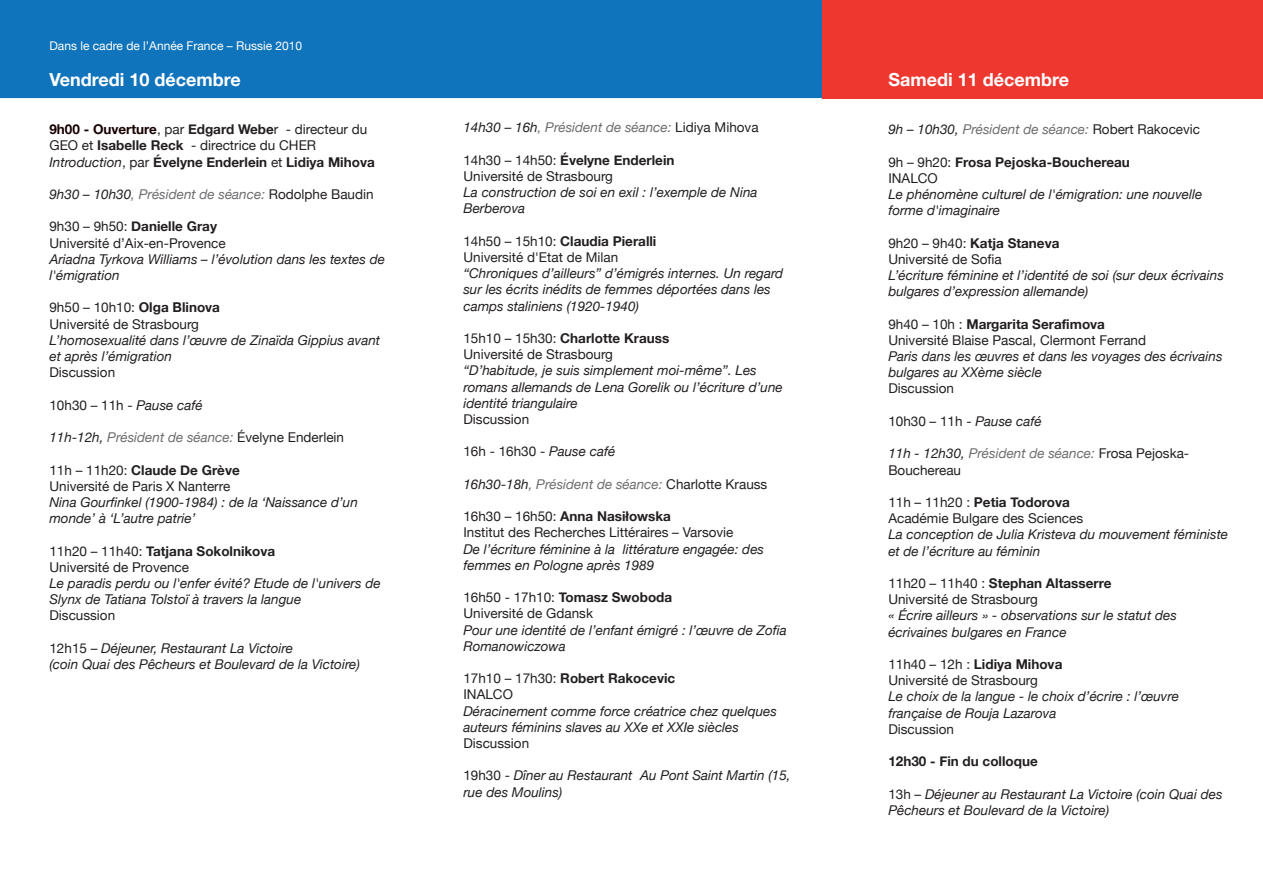
<style>
.page{position:relative;width:1263px;height:893px;background:#fff}
.page>*{position:absolute;margin:0;border:0;box-sizing:border-box;transform-origin:0 0}
.t1{font:700 18px "Helvetica Neue";color:#fff}
.t2{font:italic 13.5px/16.2px "Helvetica Neue";color:#231f20}
.t3{font:13.5px/16.2px "Helvetica Neue";color:#231f20}
.t4{font:italic 13.5px "Helvetica Neue";color:#6c6d70}
.t5{font:700 13.5px/16.2px "Helvetica Neue";color:#231f20}
.t6{font:12px "Helvetica Neue";color:#fff}
.s1{color:#170000}
.s2{font-weight:400}
.s3{font-weight:400;font-style:italic}
.s4{color:#231f20}
.s5{font-style:normal;color:#231f20}
.s6{font-weight:700}
.s7{font-style:italic}
.s8{font-style:normal}
.s9{font-style:italic;color:#6c6d70}
</style>
<div class="page">
<div style="left:0;top:0;width:822px;height:98px;background:#1074bc"></div>
<div style="left:822px;top:0;width:441px;height:98px;background:#ee372f"></div>
<p class="t6" style="left:49px;top:38px;width:254px">Dans le cadre de l’Année France – Russie 2010</p>
<h1 class="t1" style="left:49px;top:68px;width:193px">Vendredi 10 décembre</h1>
<p class="t5" style="left:49px;top:121px;width:327px"><span class="s1">9h00 - Ouverture</span><span class="s2">, par</span> Edgard Webe<span class="s2">r - directeur du<br>GEO et</span> Isabelle Reck <span class="s2">- directrice du CHER<br></span><span class="s3">Introduction</span><span class="s2">, par</span> Évelyne Enderlein <span class="s2">et</span> Lidiya Mihova</p>
<p class="t4" style="left:49px;top:186px;width:326px"><span class="s4">9h30 – 10h30</span>, Président de séance: <span class="s5">Rodolphe Baudin</span></p>
<p class="t3" style="left:49px;top:218px;width:178px">9h30 – 9h50: <span class="s6">Danielle Gray<br></span>Université d’Aix-en-Provence</p>
<p class="t2" style="left:49px;top:251px;width:337px">Ariadna Tyrkova Williams – l’évolution dans les textes de l'émigration</p>
<p class="t3" style="left:49px;top:299px;width:172px">9h50 – 10h10: <span class="s6">Olga Blinova<br></span>Université de Strasbourg</p>
<p class="t2" style="left:49px;top:332px;width:332px">L’homosexualité dans l’œuvre de Zinaïda Gippius avant et après l’émigration</p>
<p class="t3" style="left:49px;top:364px;width:67px">Discussion</p>
<p class="t3" style="left:49px;top:397px;width:155px">10h30 – 11h - <span class="s7">Pause café</span></p>
<p class="t4" style="left:49px;top:429px;width:296px"><span class="s4">11h-12h,</span> Président de séance: <span class="s5">Évelyne Enderlein</span></p>
<p class="t3" style="left:49px;top:461px;width:192px">11h – 11h20: <span class="s6">Claude De Grève<br></span>Université de Paris X Nanterre</p>
<p class="t2" style="left:49px;top:494px;width:310px">Nina Gourfinkel (1900-1984) : de la ‘Naissance d’un monde’ à ‘L’autre patrie’</p>
<p class="t3" style="left:49px;top:542px;width:227px">11h20 – 11h40: <span class="s6">Tatjana Sokolnikova<br></span>Université de Provence</p>
<p class="t2" style="left:49px;top:575px;width:333px">Le paradis perdu ou l'enfer évité? Etude de l'univers de<br>Slynx de Tatiana Tolstoï à travers la langue</p>
<p class="t3" style="left:49px;top:607px;width:67px">Discussion</p>
<p class="t2" style="left:49px;top:640px;width:312px"><span class="s8">12h15 –</span> Déjeuner, Restaurant La Victoire<br>(coin Quai des Pêcheurs et Boulevard de la Victoire)</p>
<p class="t4" style="left:463px;top:119px;width:297px"><span class="s4">14h30 – 16h</span>, Président de séance: <span class="s5">Lidiya Mihova</span></p>
<p class="t3" style="left:463px;top:152px;width:213px">14h30 – 14h50: <span class="s6">Évelyne Enderlein<br></span>Université de Strasbourg</p>
<p class="t2" style="left:463px;top:184px;width:296px">La construction de soi en exil : l’exemple de Nina<br>Berberova</p>
<p class="t3" style="left:463px;top:233px;width:194px">14h50 – 15h10: <span class="s6">Claudia Pieralli<br></span>Université d'Etat de Milan</p>
<p class="t2" style="left:463px;top:265px;width:321px">“Chroniques d’ailleurs” d’émigrés internes. Un regard sur les écrits inédits de femmes déportées dans les camps staliniens (1920-1940)</p>
<p class="t3" style="left:463px;top:330px;width:207px">15h10 – 15h30: <span class="s6">Charlotte Krauss<br></span>Université de Strasbourg</p>
<p class="t2" style="left:463px;top:362px;width:321px">“D’habitude, je suis simplement moi-même”. Les romans allemands de Lena Gorelik ou l’écriture d’une identité triangulaire</p>
<p class="t3" style="left:463px;top:411px;width:67px">Discussion</p>
<p class="t3" style="left:463px;top:443px;width:153px">16h - 16h30 - <span class="s7">Pause café</span></p>
<p class="t4" style="left:463px;top:476px;width:305px"><span class="s4">16h30-18h</span>, Président de séance: <span class="s5">Charlotte Krauss</span></p>
<p class="t3" style="left:463px;top:508px;width:272px">16h30 – 16h50: <span class="s6">Anna Nasiłowska<br></span>Institut des Recherches Littéraires – Varsovie</p>
<p class="t2" style="left:463px;top:540px;width:302px">De l’écriture féminine à la littérature engagée: des femmes en Pologne après 1989</p>
<p class="t3" style="left:463px;top:589px;width:210px">16h50 - 17h10: <span class="s6">Tomasz Swoboda<br></span>Université de Gdansk</p>
<p class="t2" style="left:463px;top:621px;width:325px">Pour une identité de l’enfant émigré : l’œuvre de Zofia<br>Romanowiczowa</p>
<p class="t3" style="left:463px;top:670px;width:213px">17h10 – 17h30: <span class="s6">Robert Rakocevic<br></span>INALCO</p>
<p class="t2" style="left:463px;top:702px;width:315px">Déracinement comme force créatrice chez quelques auteurs féminins slaves au XXe et XXIe siècles</p>
<p class="t3" style="left:463px;top:735px;width:67px">Discussion</p>
<p class="t2" style="left:463px;top:767px;width:329px"><span class="s8">19h30 -</span> Dîner au Restaurant Au Pont Saint Martin (15, rue des Moulins)</p>
<h1 class="t1" style="left:888px;top:68px;width:182px">Samedi 11 décembre</h1>
<p class="t4" style="left:888px;top:121px;width:313px"><span class="s4">9h – 10h30,</span> Président de séance: <span class="s5">Robert Rakocevic</span></p>
<p class="t5" style="left:888px;top:153px;width:243px"><span class="s2">9h – 9h20:</span> Frosa Pejoska-Bouchereau<br><span class="s2">INALCO</span></p>
<p class="t2" style="left:888px;top:186px;width:316px">Le phénomène culturel de l'émigration: une nouvelle forme d'imaginaire</p>
<p class="t3" style="left:888px;top:235px;width:173px">9h20 – 9h40: <span class="s6">Katja Staneva<br></span>Université de Sofia</p>
<p class="t2" style="left:888px;top:267px;width:337px">L’écriture féminine et l’identité de soi (sur deux écrivains bulgares d’expression allemande)</p>
<p class="t3" style="left:888px;top:316px;width:259px">9h40 – 10h : <span class="s6">Margarita Serafimova<br></span>Université Blaise Pascal, Clermont Ferrand</p>
<p class="t2" style="left:888px;top:348px;width:336px">Paris dans les œuvres et dans les voyages des écrivains bulgares au XXème siècle</p>
<p class="t3" style="left:888px;top:380px;width:67px">Discussion</p>
<p class="t3" style="left:888px;top:413px;width:155px">10h30 – 11h - <span class="s7">Pause café</span></p>
<p class="t3" style="left:888px;top:445px;width:302px"><span class="s7">11h - 12h30,</span> <span class="s9">Président de séance:</span> Frosa Pejoska-<br>Bouchereau</p>
<p class="t3" style="left:888px;top:494px;width:196px">11h – 11h20 : <span class="s6">Petia Todorova<br></span>Académie Bulgare des Sciences</p>
<p class="t2" style="left:888px;top:526px;width:341px">La conception de Julia Kristeva du mouvement féministe et de l’écriture au féminin</p>
<p class="t3" style="left:888px;top:575px;width:225px">11h20 – 11h40 : <span class="s6">Stephan Altasserre<br></span>Université de Strasbourg</p>
<p class="t2" style="left:888px;top:607px;width:290px">« Écrire ailleurs » - observations sur le statut des écrivaines bulgares en France</p>
<p class="t3" style="left:888px;top:656px;width:176px">11h40 – 12h : <span class="s6">Lidiya Mihova<br></span>Université de Strasbourg</p>
<p class="t2" style="left:888px;top:688px;width:292px">Le choix de la langue - le choix d’écrire : l’œuvre française de Rouja Lazarova</p>
<p class="t3" style="left:888px;top:721px;width:67px">Discussion</p>
<p class="t5" style="left:888px;top:753px;width:151px">12h30 - Fin du colloque</p>
<p class="t2" style="left:888px;top:785px;width:336px"><span class="s8">13h –</span> Déjeuner au Restaurant La Victoire (coin Quai des<br>Pêcheurs et Boulevard de la Victoire)</p>
</div>
